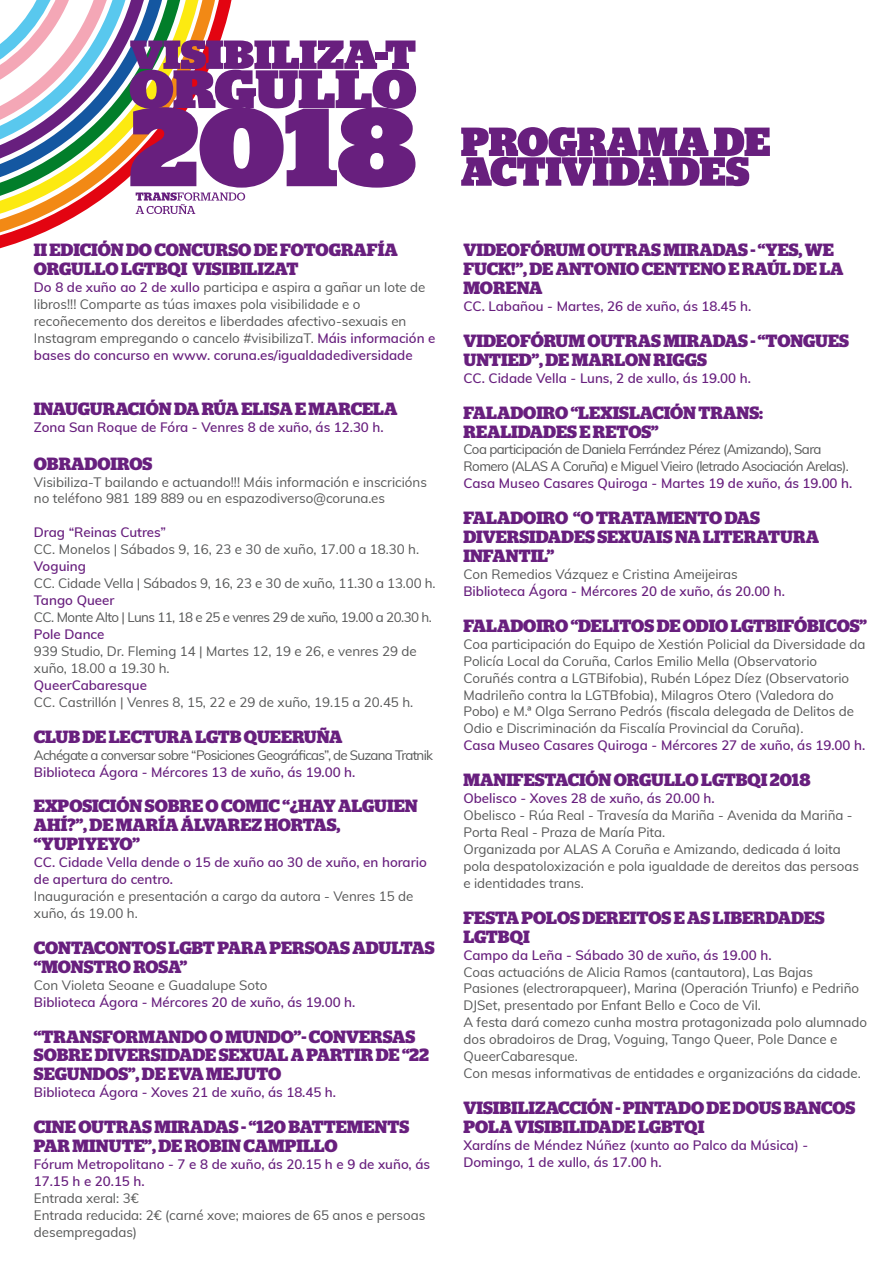
<style>
.page{position:relative;width:893px;height:1263px;background:#fff}
.page>*{position:absolute;margin:0;border:0;box-sizing:border-box;transform-origin:0 0}
.t1{font:700 17.7px/18.9px "Stag";color:#681f7e}
.t2{font:13.35px/17px "Muli";letter-spacing:-.005em;color:#555656}
.t3{font:600 13.35px/17px "Muli";color:#681f7e}
.t4{font:13.35px/17px "Muli";letter-spacing:-.045em;color:#555656}
.t5{font:13.35px "Muli";letter-spacing:-.05em;color:#555656}
.s1{font-weight:600;color:#681f7e}
</style>
<div class="page">
<svg style="left:0;top:214px;width:79px;height:35px"></svg>
<svg style="left:0;top:0;width:416px;height:214px"></svg>
<svg style="left:461px;top:127px;width:309px;height:59px"></svg>
<h1 class="t1" style="left:34px;top:241px;width:365px">IIEDICIÓNDOCONCURSODEFOTOGRAFÍA<br>ORGULLOLGTBQI VISIBILIZAT</h1>
<p class="t2" style="left:34px;top:279px;width:403px"><span class="s1">Do 8 de xuño ao 2 de xullo</span> participa e aspira a gañar un lote de libros!!! Comparte as túas imaxes pola visibilidade e o recoñecemento dos dereitos e liberdades afectivo-sexuais en Instagram empregando o cancelo #visibilizaT. <span class="s1">Máis información e bases do concurso en www. coruna.es/igualdadediversidade</span></p>
<h1 class="t1" style="left:34px;top:400px;width:365px">INAUGURACIÓNDARÚAELISAEMARCELA</h1>
<p class="t3" style="left:34px;top:418px;width:351px">Zona San Roque de Fóra - Venres 8 de xuño, ás 12.30 h.</p>
<h1 class="t1" style="left:34px;top:455px;width:120px">OBRADOIROS</h1>
<p class="t2" style="left:34px;top:473px;width:395px">Visibiliza-T bailando e actuando!!! Máis información e inscricións no teléfono 981 189 889 ou en espazodiverso@coruna.es</p>
<p class="t3" style="left:34px;top:524px;width:134px">Drag “Reinas Cutres”</p>
<p class="t2" style="left:34px;top:541px;width:387px">CC. Monelos | Sábados 9, 16, 23 e 30 de xuño, 17.00 a 18.30 h.</p>
<p class="t3" style="left:34px;top:558px;width:53px">Voguing</p>
<p class="t2" style="left:34px;top:575px;width:403px">CC. Cidade Vella | Sábados 9, 16, 23 e 30 de xuño, 11.30 a 13.00 h.</p>
<p class="t3" style="left:34px;top:592px;width:82px">Tango Queer</p>
<p class="t4" style="left:34px;top:608px;width:399px">CC. Monte Alto | Luns 11, 18 e 25 e venres 29 de xuño, 19.00 a 20.30 h.</p>
<p class="t3" style="left:34px;top:625px;width:72px">Pole Dance</p>
<p class="t2" style="left:34px;top:642px;width:384px">939 Studio, Dr. Fleming 14 | Martes 12, 19 e 26, e venres 29 de xuño, 18.00 a 19.30 h.</p>
<p class="t3" style="left:34px;top:676px;width:115px">QueerCabaresque</p>
<p class="t2" style="left:34px;top:693px;width:381px">CC. Castrillón | Venres 8, 15, 22 e 29 de xuño, 19.15 a 20.45 h.</p>
<h1 class="t1" style="left:34px;top:728px;width:310px">CLUBDELECTURALGTBQUEERUÑA</h1>
<p class="t5" style="left:34px;top:746px;width:401px">Achégate a conversar sobre “Posiciones Geográficas”, de Suzana Tratnik</p>
<p class="t3" style="left:34px;top:763px;width:323px">Biblioteca Ágora - Mércores 13 de xuño, ás 19.00 h.</p>
<h1 class="t1" style="left:34px;top:798px;width:385px">EXPOSICIÓNSOBREOCOMIC“¿HAYALGUIEN<br>AHÍ?”,DEMARÍAÁLVAREZHORTAS, “YUPIYEYO”</h1>
<p class="t3" style="left:34px;top:854px;width:394px">CC. Cidade Vella dende o 15 de xuño ao 30 de xuño, en horario de apertura do centro.</p>
<p class="t2" style="left:34px;top:887px;width:381px">Inauguración e presentación a cargo da autora - Venres 15 de xuño, ás 19.00 h.</p>
<h1 class="t1" style="left:34px;top:939px;width:402px">CONTACONTOSLGBTPARAPERSOASADULTAS “MONSTROROSA”</h1>
<p class="t2" style="left:34px;top:976px;width:235px">Con Violeta Seoane e Guadalupe Soto</p>
<p class="t3" style="left:34px;top:993px;width:323px">Biblioteca Ágora - Mércores 20 de xuño, ás 19.00 h.</p>
<h1 class="t1" style="left:34px;top:1028px;width:397px">“TRANSFORMANDOOMUNDO”-CONVERSAS<br>SOBREDIVERSIDADESEXUALAPARTIRDE“22<br>SEGUNDOS”,DEEVAMEJUTO</h1>
<p class="t3" style="left:34px;top:1084px;width:304px">Biblioteca Ágora - Xoves 21 de xuño, ás 18.45 h.</p>
<h1 class="t1" style="left:34px;top:1118px;width:377px">CINEOUTRASMIRADAS- “120BATTEMENTS<br>PARMINUTE”,DEROBINCAMPILLO</h1>
<p class="t3" style="left:34px;top:1155px;width:398px">Fórum Metropolitano - 7 e 8 de xuño, ás 20.15 h e 9 de xuño, ás<br>17.15 h e 20.15 h.</p>
<p class="t2" style="left:34px;top:1189px;width:393px">Entrada xeral: 3€<br>Entrada reducida: 2€ (carné xove; maiores de 65 anos e persoas desempregadas)</p>
<h1 class="t1" style="left:463px;top:241px;width:382px">VIDEOFÓRUMOUTRASMIRADAS- “YES,WE<br>FUCK!”,DEANTONIOCENTENOERAÚLDELA<br>MORENA</h1>
<p class="t3" style="left:463px;top:298px;width:289px">CC. Labañou - Martes, 26 de xuño, ás 18.45 h.</p>
<h1 class="t1" style="left:463px;top:332px;width:387px">VIDEOFÓRUMOUTRASMIRADAS- “TONGUES<br>UNTIED”,DEMARLONRIGGS</h1>
<p class="t3" style="left:463px;top:369px;width:289px">CC. Cidade Vella - Luns, 2 de xullo, ás 19.00 h.</p>
<h1 class="t1" style="left:463px;top:404px;width:301px">FALADOIRO“LEXISLACIÓNTRANS:<br>REALIDADESERETOS”</h1>
<p class="t4" style="left:463px;top:441px;width:387px">Coa participación de Daniela Ferrández Pérez (Amizando), Sara<br>Romero (ALAS A Coruña) e Miguel Vieiro (letrado Asociación Arelas).</p>
<p class="t3" style="left:463px;top:475px;width:390px">Casa Museo Casares Quiroga - Martes 19 de xuño, ás 19.00 h.</p>
<h1 class="t1" style="left:463px;top:509px;width:357px">FALADOIRO “OTRATAMENTODAS<br>DIVERSIDADESSEXUAISNALITERATURA<br>INFANTIL”</h1>
<p class="t2" style="left:463px;top:565px;width:276px">Con Remedios Vázquez e Cristina Ameijeiras</p>
<p class="t3" style="left:463px;top:582px;width:323px">Biblioteca Ágora - Mércores 20 de xuño, ás 20.00 h.</p>
<h1 class="t1" style="left:463px;top:617px;width:405px">FALADOIRO“DELITOSDEODIOLGTBIFÓBICOS”</h1>
<p class="t2" style="left:463px;top:635px;width:403px">Coa participación do Equipo de Xestión Policial da Diversidade da Policía Local da Coruña, Carlos Emilio Mella (Observatorio Coruñés contra a LGTBifobia), Rubén López Díez (Observatorio Madrileño contra la LGTBfobia), Milagros Otero (Valedora do Pobo) e M.ª Olga Serrano Pedrós (fiscala delegada de Delitos de Odio e Discriminación da Fiscalía Provincial da Coruña).</p>
<p class="t3" style="left:463px;top:737px;width:403px">Casa Museo Casares Quiroga - Mércores 27 de xuño, ás 19.00 h.</p>
<h1 class="t1" style="left:463px;top:771px;width:349px">MANIFESTACIÓNORGULLOLGTBQI2018</h1>
<p class="t3" style="left:463px;top:790px;width:253px">Obelisco - Xoves 28 de xuño, ás 20.00 h.</p>
<p class="t2" style="left:463px;top:806px;width:397px">Obelisco - Rúa Real - Travesía da Mariña - Avenida da Mariña - Porta Real - Praza de María Pita.<br>Organizada por ALAS A Coruña e Amizando, dedicada á loita pola despatoloxización e pola igualdade de dereitos das persoas e identidades trans.</p>
<h1 class="t1" style="left:463px;top:909px;width:363px">FESTAPOLOSDEREITOSEASLIBERDADES<br>LGTBQI</h1>
<p class="t3" style="left:463px;top:946px;width:310px">Campo da Leña - Sábado 30 de xuño, ás 19.00 h.</p>
<p class="t2" style="left:463px;top:963px;width:405px">Coas actuacións de Alicia Ramos (cantautora), Las Bajas Pasiones (electrorapqueer), Marina (Operación Triunfo) e Pedriño DJSet, presentado por Enfant Bello e Coco de Vil.<br>A festa dará comezo cunha mostra protagonizada polo alumnado dos obradoiros de Drag, Voguing, Tango Queer, Pole Dance e QueerCabaresque.<br>Con mesas informativas de entidades e organizacións da cidade.</p>
<h1 class="t1" style="left:463px;top:1099px;width:393px">VISIBILIZACCIÓN-PINTADODEDOUSBANCOS<br>POLAVISIBILIDADELGBTQI</h1>
<p class="t3" style="left:463px;top:1136px;width:346px">Xardíns de Méndez Núñez (xunto ao Palco da Música) -<br>Domingo, 1 de xullo, ás 17.00 h.</p>
</div>
